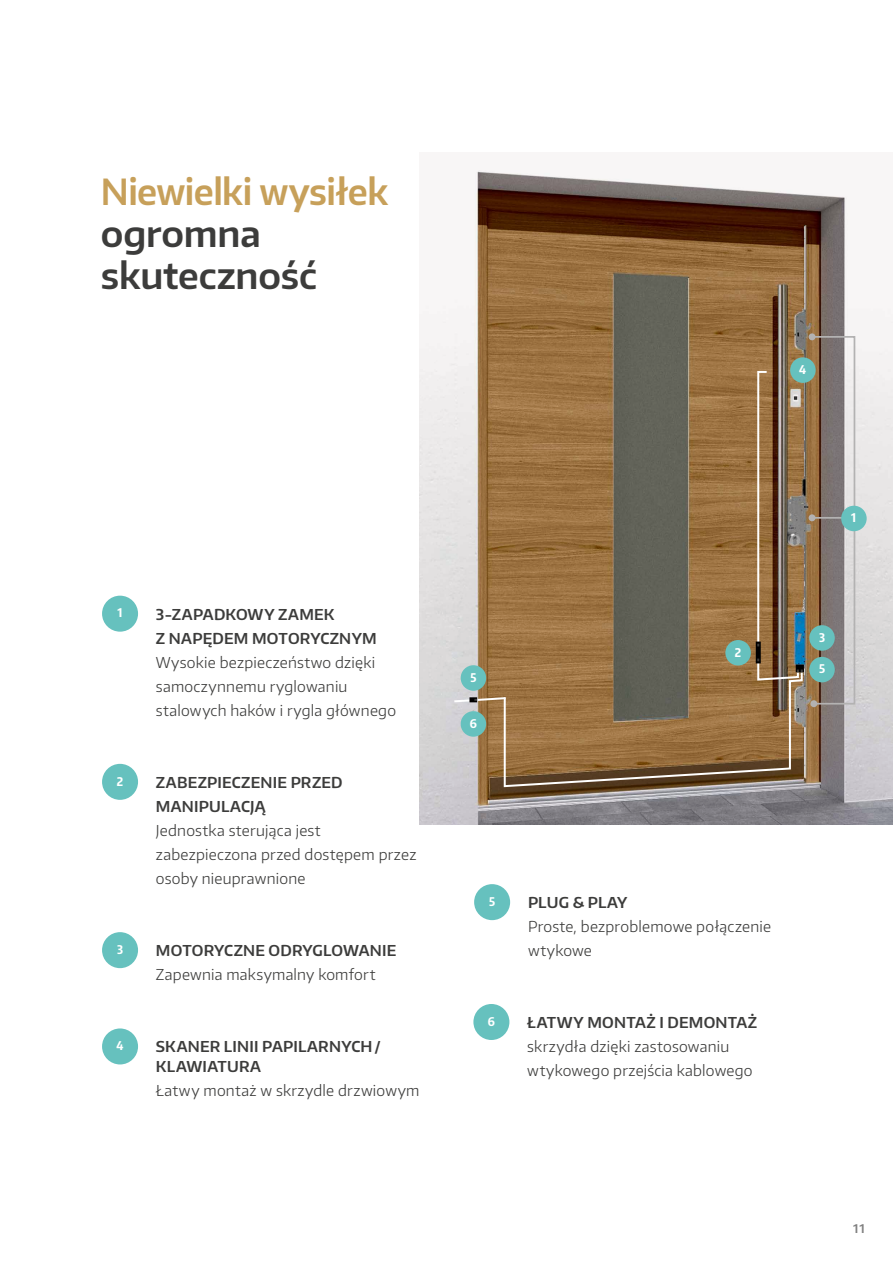
<style>
.page{position:relative;width:893px;height:1263px;background:#fff}
.page>*{position:absolute;margin:0;border:0;box-sizing:border-box;transform-origin:0 0}
.t1{font:600 36px/42px "Encode Sans Normal";letter-spacing:-.005em;color:#3c3c3b}
.t2{font:600 36px "Encode Sans Normal";letter-spacing:-.02em;color:#c7a05a}
.t3{font:300 15px/24px "Encode Sans Normal";letter-spacing:.015em;color:#3c3c3b}
.t4{font:600 15px/24px "Encode Sans Normal";letter-spacing:.015em;color:#3c3c3b}
.t5{font:700 12px "Encode Sans Condensed";color:#fff}
.t6{font:600 12px "Encode Sans Normal";color:#000}
</style>
<div class="page">
<img style="left:420px;top:170px;width:473px;height:654px">
<svg style="left:452px;top:370px;width:352px;height:418px;background:#927653"></svg>
<svg style="left:810px;top:335px;width:46px;height:370px;background:#988a81"></svg>
<div style="left:810px;top:700px;width:7px;height:7px;background:#b3b2b2;border-radius:50%"></div>
<div style="left:809px;top:333px;width:6px;height:7px;background:#b3b2b2;border-radius:50%"></div>
<hr style="left:812px;top:517px;width:42px;height:2px;background:#b3b2b2">
<div style="left:809px;top:514px;width:6px;height:7px;background:#b3b2b2;border-radius:50%"></div>
<div style="left:790px;top:357px;width:26px;height:26px;background:#66c1be;border-radius:50%"></div>
<div style="left:841px;top:506px;width:26px;height:25px;background:#66c1be;border-radius:50%"></div>
<div style="left:809px;top:657px;width:26px;height:25px;background:#66c1be;border-radius:50%"></div>
<div style="left:809px;top:625px;width:26px;height:26px;background:#66c1be;border-radius:50%"></div>
<div style="left:725px;top:640px;width:26px;height:25px;background:#66c1be;border-radius:50%"></div>
<div style="left:461px;top:665px;width:25px;height:26px;background:#66c1be;border-radius:50%"></div>
<div style="left:461px;top:711px;width:25px;height:26px;background:#66c1be;border-radius:50%"></div>
<div style="left:102px;top:596px;width:36px;height:36px;background:#66c1be;border-radius:50%"></div>
<div style="left:102px;top:764px;width:36px;height:36px;background:#66c1be;border-radius:50%"></div>
<div style="left:102px;top:932px;width:36px;height:36px;background:#66c1be;border-radius:50%"></div>
<div style="left:474px;top:884px;width:36px;height:36px;background:#66c1be;border-radius:50%"></div>
<div style="left:473px;top:1004px;width:36px;height:36px;background:#66c1be;border-radius:50%"></div>
<div style="left:102px;top:1028px;width:36px;height:36px;background:#66c1be;border-radius:50%"></div>
<h1 class="t2" style="left:101px;top:168px;width:289px">Niewielki wysiłek</h1>
<h1 class="t1" style="left:101px;top:211px;width:218px">ogromna skuteczność</h1>
<p class="t5" style="left:799px;top:361px;width:8px">4</p>
<p class="t5" style="left:851px;top:510px;width:6px">1</p>
<p class="t5" style="left:118px;top:605px;width:6px">1</p>
<p class="t4" style="left:156px;top:602px;width:222px">3-ZAPADKOWY ZAMEK<br>Z NAPĘDEM MOTORYCZNYM</p>
<p class="t3" style="left:156px;top:650px;width:242px">Wysokie bezpieczeństwo dzięki samoczynnemu ryglowaniu stalowych haków i rygla głównego</p>
<p class="t5" style="left:470px;top:669px;width:8px">5</p>
<p class="t5" style="left:470px;top:715px;width:9px">6</p>
<p class="t5" style="left:735px;top:644px;width:8px">2</p>
<p class="t5" style="left:819px;top:629px;width:8px">3</p>
<p class="t5" style="left:819px;top:661px;width:8px">5</p>
<p class="t5" style="left:117px;top:773px;width:8px">2</p>
<p class="t4" style="left:156px;top:770px;width:188px">ZABEZPIECZENIE PRZED<br>MANIPULACJĄ</p>
<p class="t3" style="left:156px;top:818px;width:262px">Jednostka sterująca jest zabezpieczona przed dostępem przez osoby nieuprawnione</p>
<p class="t5" style="left:117px;top:941px;width:8px">3</p>
<p class="t4" style="left:156px;top:938px;width:242px">MOTORYCZNE ODRYGLOWANIE</p>
<p class="t3" style="left:156px;top:962px;width:221px">Zapewnia maksymalny komfort</p>
<p class="t5" style="left:489px;top:893px;width:8px">5</p>
<p class="t4" style="left:528px;top:890px;width:101px">PLUG &amp; PLAY</p>
<p class="t3" style="left:528px;top:914px;width:244px">Proste, bezproblemowe połączenie wtykowe</p>
<p class="t5" style="left:117px;top:1038px;width:8px">4</p>
<p class="t4" style="left:156px;top:1036px;width:227px;line-height:19.5px">SKANER LINII PAPILARNYCH/<br>KLAWIATURA</p>
<p class="t3" style="left:156px;top:1077px;width:265px">Łatwy montaż w skrzydle drzwiowym</p>
<p class="t5" style="left:488px;top:1013px;width:9px">6</p>
<p class="t4" style="left:527px;top:1010px;width:231px">ŁATWY MONTAŻ I DEMONTAŻ</p>
<p class="t3" style="left:527px;top:1034px;width:227px">skrzydła dzięki zastosowaniu wtykowego przejścia kablowego</p>
<p class="t6" style="left:853px;top:1220px;width:13px">11</p>
</div>
